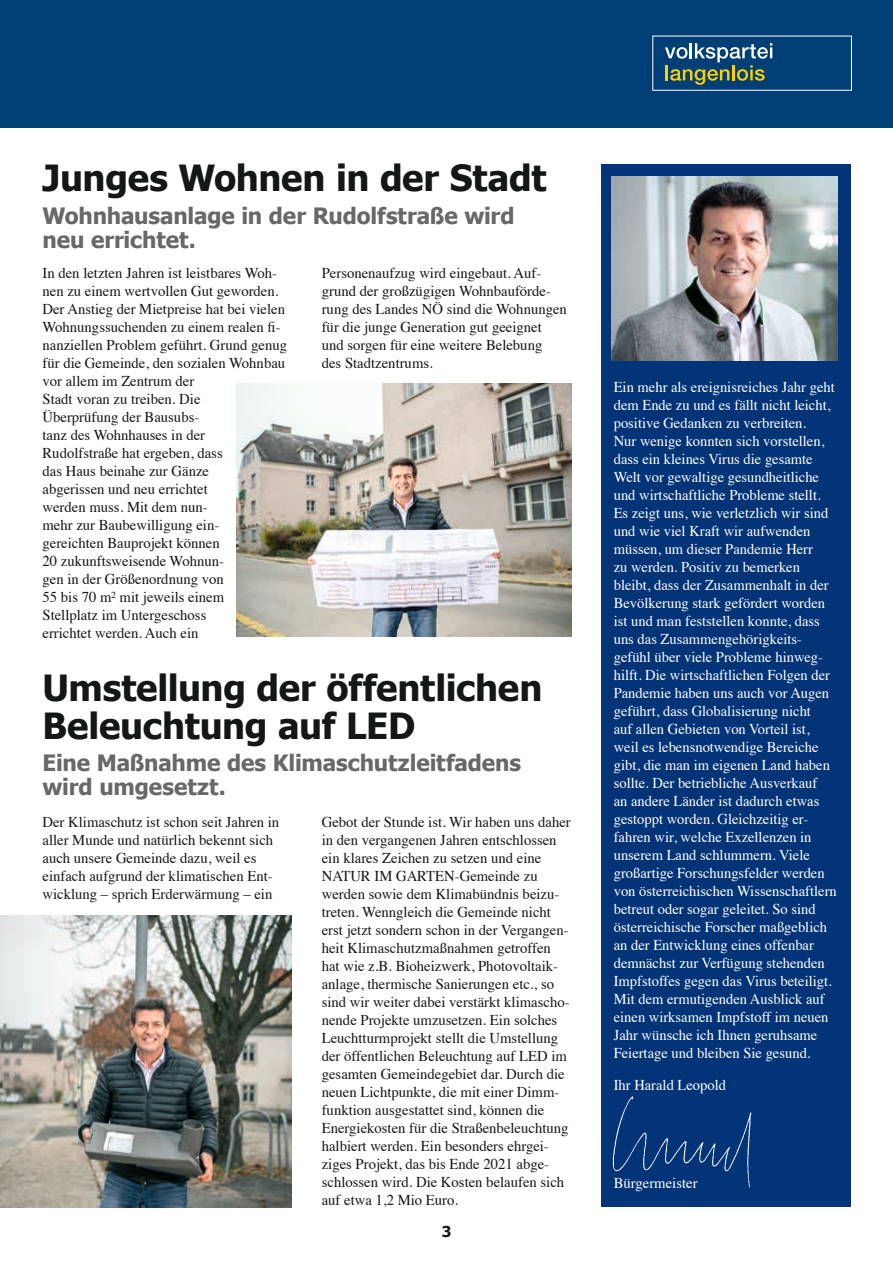
<style>
.page{position:relative;width:893px;height:1263px;background:#fff}
.page>*{position:absolute;margin:0;border:0;box-sizing:border-box;transform-origin:0 0}
.t1{font:700 36px/37.5px "Tahoma";letter-spacing:-.01em;color:#151616}
.t2{font:700 22.5px/24px "Tahoma";letter-spacing:-.005em;color:#686868}
.t3{font:15px/18px "Times";color:#151616}
.t4{font:15px/18px "Times";color:#fff}
.t5{font:700 15px "Tahoma";color:#151616}
</style>
<div class="page">
<div style="left:0;top:0;width:893px;height:128px;background:#003f75"></div>
<svg style="left:665px;top:43px;width:107px;height:42px"></svg>
<div style="left:652px;top:36px;width:200px;height:55px;border:1px solid #fff"></div>
<div style="left:601px;top:164px;width:249px;height:1042px;background:#033477"></div>
<img style="left:612px;top:1096px;width:140px;height:92px">
<img style="left:611px;top:176px;width:227px;height:184px">
<img style="left:0;top:916px;width:292px;height:292px">
<img style="left:237px;top:384px;width:334px;height:252px">
<h1 class="t1" style="left:43px;top:157px;width:505px">Junges Wohnen in der Stadt</h1>
<h2 class="t2" style="left:43px;top:202px;width:474px">Wohnhausanlage in der Rudolfstraße wird neu errichtet.</h2>
<p class="t3" style="left:43px;top:262px;width:246px">In den letzten Jahren ist leistbares Woh&shy;nen zu einem wertvollen Gut geworden.<br>Der Anstieg der Mietpreise hat bei vielen<br>Wohnungssuchenden zu einem realen fi&shy;nanziellen Problem geführt. Grund genug für die Gemeinde, den sozialen Wohnbau vor allem im Zentrum der<br>Stadt voran zu treiben. Die<br>Überprüfung der Bausubs-<br>tanz des Wohnhauses in der<br>Rudolfstraße hat ergeben, dass<br>das Haus beinahe zur Gänze<br>abgerissen und neu errichtet<br>werden muss. Mit dem nun-<br>mehr zur Baubewilligung ein-<br>gereichten Bauprojekt können<br>20 zukunftsweisende Wohnun-<br>gen in der Größenordnung von<br>55 bis 70 m² mit jeweils einem<br>Stellplatz im Untergeschoss<br>errichtet werden. Auch ein</p>
<p class="t3" style="left:322px;top:262px;width:247px">Personenaufzug wird eingebaut. Auf&shy;grund der großzügigen Wohnbauförde&shy;rung des Landes NÖ sind die Wohnungen für die junge Generation gut geeignet und sorgen für eine weitere Belebung<br>des Stadtzentrums.</p>
<h1 class="t1" style="left:43px;top:667px;width:501px">Umstellung der öffentlichen<br>Beleuchtung auf LED</h1>
<h2 class="t2" style="left:43px;top:750px;width:480px">Eine Maßnahme des Klimaschutzleitfadens wird umgesetzt.</h2>
<p class="t3" style="left:43px;top:811px;width:238px">Der Klimaschutz ist schon seit Jahren in aller Munde und natürlich bekennt sich auch unsere Gemeinde dazu, weil es einfach aufgrund der klimatischen Ent&shy;wicklung – sprich Erderwärmung – ein</p>
<p class="t3" style="left:322px;top:811px;width:251px">Gebot der Stunde ist. Wir haben uns daher in den vergangenen Jahren entschlossen ein klares Zeichen zu setzen und eine NATUR IM GARTEN-Gemeinde zu werden sowie dem Klimabündnis beizu&shy;treten. Wenngleich die Gemeinde nicht erst jetzt sondern schon in der Vergangen&shy;heit Klimaschutzmaßnahmen getroffen hat wie z.B. Bioheizwerk, Photovoltaik&shy;anlage, thermische Sanierungen etc., so sind wir weiter dabei verstärkt klimascho&shy;nende Projekte umzusetzen. Ein solches Leuchtturmprojekt stellt die Umstellung der öffentlichen Beleuchtung auf LED im gesamten Gemeindegebiet dar. Durch die neuen Lichtpunkte, die mit einer Dimm&shy;funktion ausgestattet sind, können die Energiekosten für die Straßenbeleuchtung halbiert werden. Ein besonders ehrgei&shy;ziges Projekt, das bis Ende 2021 abge&shy;schlossen wird. Die Kosten belaufen sich auf etwa 1,2 Mio Euro.</p>
<p class="t5" style="left:442px;top:1221px;width:11px">3</p>
<p class="t4" style="left:614px;top:376px;width:225px">Ein mehr als ereignisreiches Jahr geht dem Ende zu und es fällt nicht leicht, positive Gedanken zu verbreiten.<br>Nur wenige konnten sich vorstellen, dass ein kleines Virus die gesamte Welt vor gewaltige gesundheitliche und wirtschaftliche Probleme stellt.<br>Es zeigt uns, wie verletzlich wir sind und wie viel Kraft wir aufwenden müssen, um dieser Pandemie Herr<br>zu werden. Positiv zu bemerken bleibt, dass der Zusammenhalt in der Bevölkerung stark gefördert worden ist und man feststellen konnte, dass uns das Zusammengehörigkeits&shy;gefühl über viele Probleme hinweg&shy;hilft. Die wirtschaftlichen Folgen der Pandemie haben uns auch vor Augen geführt, dass Globalisierung nicht<br>auf allen Gebieten von Vorteil ist, weil es lebensnotwendige Bereiche gibt, die man im eigenen Land haben sollte. Der betriebliche Ausverkauf<br>an andere Länder ist dadurch etwas gestoppt worden. Gleichzeitig er&shy;fahren wir, welche Exzellenzen in unserem Land schlummern. Viele großartige Forschungsfelder werden von österreichischen Wissenschaftlern betreut oder sogar geleitet. So sind österreichische Forscher maßgeblich an der Entwicklung eines offenbar demnächst zur Verfügung stehenden Impfstoffes gegen das Virus beteiligt.<br>Mit dem ermutigenden Ausblick auf einen wirksamen Impfstoff im neuen Jahr wünsche ich Ihnen geruhsame Feiertage und bleiben Sie gesund.</p>
<p class="t4" style="left:614px;top:1075px;width:114px">Ihr Harald Leopold</p>
<p class="t4" style="left:614px;top:1172px;width:85px">Bürgermeister</p>
</div>
